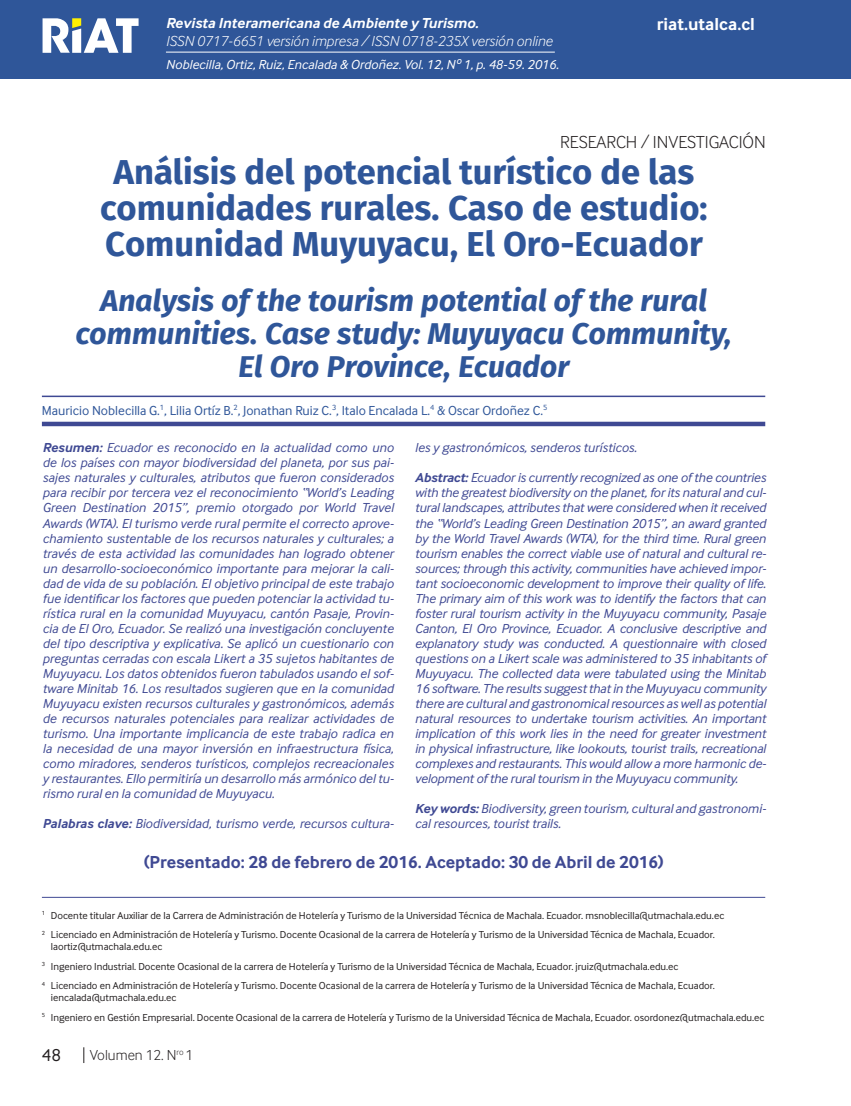
<style>
.page{position:relative;width:851px;height:1106px;background:#fff}
.page>*{position:absolute;margin:0;border:0;box-sizing:border-box;transform-origin:0 0}
.Titulo_Español{font:700 34.5px/36px "Fira Sans OT";color:#2f5699;text-align:center}
.titulo_ingles{font:italic 700 30px/33px "Fira Sans OT";color:#2f5699;text-align:center}
.PRESENTADO{font:700 18px "Inter Face";color:#3f4993}
.RESEARCH{font:300 18px "Inter Face";color:#231f20}
.t1{font:700 18px "Inter Face";color:#fff}
.t2{font:18px "Inter Face";color:#231f20}
.t3{font:italic 300 15px "Inter Face";color:#fff}
.t4{font:italic 700 15px "Inter Face";color:#fff}
.t5{font:300 15px "Inter Face";color:#231f20}
.RESUMEN__PALABRAS_CL{font:italic 13.5px/15px "Inter Face";color:#3f4993;text-align:justify}
.AUTOR{font:13.5px "Inter Face";color:#2f5699}
.Cuño_de_pagina{font:italic 13.5px "Inter Face";color:#fff}
.PIE_DE_PAGINA{font:10.5px/12px "Inter Face";color:#231f20}
.s1{font-weight:700}
</style>
<div class="page">
<div style="left:0;top:0;width:850px;height:79px;background:#2f5699"></div>
<hr style="left:850px;top:0;width:1px;height:79px;background:#2f5699">
<hr style="left:166px;top:52px;width:388px;height:1px;background:#fff">
<svg style="left:43px;top:18px;width:95px;height:35px"></svg>
<svg style="left:83px;top:1047px;width:1px;height:16px"></svg>
<hr style="left:42px;top:395px;width:723px;height:2px;background:#3f4993">
<hr style="left:42px;top:422px;width:723px;height:4px;background:#3f4993">
<hr style="left:42px;top:897px;width:723px;height:1px;background:#3f4993">
<p class="t4" style="left:166px;top:15px;width:314px">Revista Interamericana de Ambiente y Turismo.</p>
<p class="t3" style="left:166px;top:33px;width:388px">ISSN 0717-6651 versión impresa / ISSN 0718-235X versión online</p>
<p class="Cuño_de_pagina" style="left:166px;top:56px;width:394px">Noblecilla, Ortiz, Ruiz, Encalada &amp; Ordoñez. Vol. 12, Nº 1, p. 48-59. 2016.</p>
<h3 class="t1" style="left:656px;top:14px;width:99px">riat.utalca.cl</h3>
<p class="RESEARCH" style="left:560px;top:132px;width:207px">RESEARCH / INVESTIGACIÓN</p>
<p class="Titulo_Español" style="left:100px;top:157px;width:609px">Análisis del potencial turístico de las comunidades rurales. Caso de estudio:<br>Comunidad Muyuyacu, El Oro-Ecuador</p>
<p class="titulo_ingles" style="left:76px;top:286px;width:657px">Analysis of the tourism potential of the rural communities. Case study: Muyuyacu Community,</p>
<p class="titulo_ingles" style="left:238px;top:352px;width:332px">El Oro Province, Ecuador</p>
<p class="AUTOR" style="left:42px;top:403px;width:507px">Mauricio Noblecilla G.<sup>1</sup>, Lilia Ortíz B.<sup>2</sup>, Jonathan Ruiz C.<sup>3</sup>, Italo Encalada L.<sup>4</sup> &amp; Oscar Ordoñez C.<sup>5</sup></p>
<p class="RESUMEN__PALABRAS_CL" style="left:43px;top:440px;width:353px"><span class="s1">Resumen:</span> Ecuador es reconocido en la actualidad como uno de los países con mayor biodiversidad del planeta, por sus pai&shy;sajes naturales y culturales, atributos que fueron considerados para recibir por tercera vez el reconocimiento “World’s Leading Green Destination 2015”, premio otorgado por World Travel Awards (WTA). El turismo verde rural permite el correcto aprove&shy;chamiento sustentable de los recursos naturales y culturales; a través de esta actividad las comunidades han logrado obtener un desarrollo-socioeconómico importante para mejorar la cali&shy;dad de vida de su población. El objetivo principal de este trabajo fue identificar los factores que pueden potenciar la actividad tu&shy;rística rural en la comunidad Muyuyacu, cantón Pasaje, Provin&shy;cia de El Oro, Ecuador. Se realizó una investigación concluyente del tipo descriptiva y explicativa. Se aplicó un cuestionario con preguntas cerradas con escala Likert a 35 sujetos habitantes de Muyuyacu. Los datos obtenidos fueron tabulados usando el sof&shy;tware Minitab 16. Los resultados sugieren que en la comunidad Muyuyacu existen recursos culturales y gastronómicos, además de recursos naturales potenciales para realizar actividades de turismo. Una importante implicancia de este trabajo radica en la necesidad de una mayor inversión en infraestructura física, como miradores, senderos turísticos, complejos recreacionales y restaurantes. Ello permitiría un desarrollo más armónico del tu&shy;rismo rural en la comunidad de Muyuyacu.</p>
<p class="RESUMEN__PALABRAS_CL" style="left:43px;top:815px;width:353px"><span class="s1">Palabras clave:</span> Biodiversidad, turismo verde, recursos cultura-</p>
<p class="RESUMEN__PALABRAS_CL" style="left:415px;top:440px;width:223px">les y gastronómicos, senderos turísticos.</p>
<p class="RESUMEN__PALABRAS_CL" style="left:415px;top:470px;width:353px"><span class="s1">Abstract:</span> Ecuador is currently recognized as one of the countries with the greatest biodiversity on the planet, for its natural and cul&shy;tural landscapes, attributes that were considered when it received the “World’s Leading Green Destination 2015”, an award granted by the World Travel Awards (WTA), for the third time. Rural green tourism enables the correct viable use of natural and cultural re&shy;sources; through this activity, communities have achieved impor&shy;tant socioeconomic development to improve their quality of life.<br>The primary aim of this work was to identify the factors that can foster rural tourism activity in the Muyuyacu community, Pasaje Canton, El Oro Province, Ecuador. A conclusive descriptive and explanatory study was conducted. A questionnaire with closed questions on a Likert scale was administered to 35 inhabitants of Muyuyacu. The collected data were tabulated using the Minitab 16 software. The results suggest that in the Muyuyacu community there are cultural and gastronomical resources as well as potential natural resources to undertake tourism activities. An important implication of this work lies in the need for greater investment in physical infrastructure, like lookouts, tourist trails, recreational complexes and restaurants. This would allow a more harmonic de&shy;velopment of the rural tourism in the Muyuyacu community.</p>
<p class="RESUMEN__PALABRAS_CL" style="left:415px;top:800px;width:353px"><span class="s1">Key words:</span> Biodiversity, green tourism, cultural and gastronomi&shy;cal resources, tourist trails.</p>
<p class="PRESENTADO" style="left:144px;top:852px;width:521px">(Presentado: 28 de febrero de 2016. Aceptado: 30 de Abril de 2016)</p>
<p class="PIE_DE_PAGINA" style="left:42px;top:909px;width:683px"><sup>1</sup> Docente titular Auxiliar de la Carrera de Administración de Hotelería y Turismo de la Universidad Técnica de Machala. Ecuador. msnoblecilla@utmachala.edu.ec</p>
<p class="PIE_DE_PAGINA" style="left:42px;top:928px;width:674px"><sup>2</sup> Licenciado en Administración de Hotelería y Turismo. Docente Ocasional de la carrera de Hotelería y Turismo de la Universidad Técnica de Machala, Ecuador.</p>
<p class="PIE_DE_PAGINA" style="left:51px;top:940px;width:113px">laortiz@utmachala.edu.ec</p>
<p class="PIE_DE_PAGINA" style="left:42px;top:960px;width:638px"><sup>3</sup> Ingeniero Industrial. Docente Ocasional de la carrera de Hotelería y Turismo de la Universidad Técnica de Machala, Ecuador. jruiz@utmachala.edu.ec</p>
<p class="PIE_DE_PAGINA" style="left:51px;top:979px;width:665px;text-indent:-9px"><sup>4</sup> Licenciado en Administración de Hotelería y Turismo. Docente Ocasional de la carrera de Hotelería y Turismo de la Universidad Técnica de Machala, Ecuador. iencalada@utmachala.edu.ec</p>
<p class="PIE_DE_PAGINA" style="left:42px;top:1011px;width:724px"><sup>5</sup> Ingeniero en Gestión Empresarial. Docente Ocasional de la carrera de Hotelería y Turismo de la Universidad Técnica de Machala, Ecuador. osordonez@utmachala.edu.ec</p>
<h3 class="t2" style="left:42px;top:1045px;width:21px">48</h3>
<p class="t5" style="left:90px;top:1046px;width:105px">Volumen 12. N<sup>ro</sup> 1</p>
</div>
